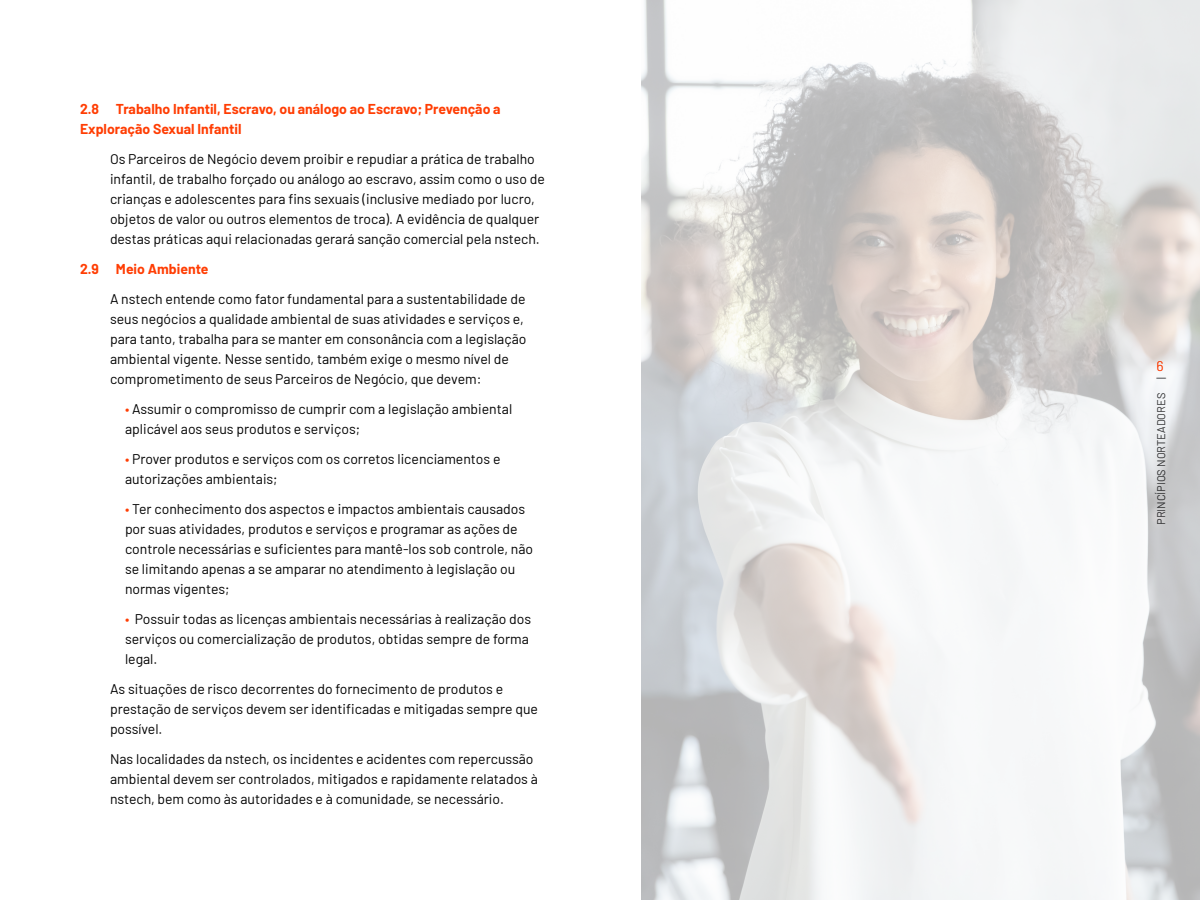
<style>
.page{position:relative;width:1200px;height:900px;background:#fff}
.page>*{position:absolute;margin:0;border:0;box-sizing:border-box;transform-origin:0 0}
.Recuado_com_alt_7{font:14px/20px "Barlow";color:#000}
.Mini_Titulo_Laranja{font:700 14px/20px "Barlow";color:#ff3d03}
.t1{font:300 14px "Barlow";color:#ff3d03}
.t2{font:300 11px "Barlow";color:#3e3e3f}
.s1{color:#ff3d03}
</style>
<div class="page">
<img style="left:642px;top:0;width:558px;height:900px">
<p class="Mini_Titulo_Laranja" style="left:80px;top:98px;width:422px">2.8 Trabalho Infantil, Escravo, ou análogo ao Escravo; Prevenção a<br>Exploração Sexual Infantil</p>
<p class="Recuado_com_alt_7" style="left:110px;top:148px;width:436px">Os Parceiros de Negócio devem proibir e repudiar a prática de trabalho infantil, de trabalho forçado ou análogo ao escravo, assim como o uso de crianças e adolescentes para fins sexuais (inclusive mediado por lucro, objetos de valor ou outros elementos de troca). A evidência de qualquer destas práticas aqui relacionadas gerará sanção comercial pela nstech.</p>
<p class="Mini_Titulo_Laranja" style="left:80px;top:258px;width:130px">2.9 Meio Ambiente</p>
<p class="Recuado_com_alt_7" style="left:110px;top:288px;width:418px">A nstech entende como fator fundamental para a sustentabilidade de seus negócios a qualidade ambiental de suas atividades e serviços e, para tanto, trabalha para se manter em consonância com a legislação ambiental vigente. Nesse sentido, também exige o mesmo nível de comprometimento de seus Parceiros de Negócio, que devem:</p>
<p class="Recuado_com_alt_7" style="left:125px;top:398px;width:389px"><span class="s1">•</span> Assumir o compromisso de cumprir com a legislação ambiental aplicável aos seus produtos e serviços;</p>
<p class="Recuado_com_alt_7" style="left:125px;top:448px;width:377px"><span class="s1">•</span> Prover produtos e serviços com os corretos licenciamentos e autorizações ambientais;</p>
<p class="Recuado_com_alt_7" style="left:125px;top:498px;width:410px"><span class="s1">•</span> Ter conhecimento dos aspectos e impactos ambientais causados por suas atividades, produtos e serviços e programar as ações de controle necessárias e suficientes para mantê-los sob controle, não se limitando apenas a se amparar no atendimento à legislação ou normas vigentes;</p>
<p class="Recuado_com_alt_7" style="left:125px;top:608px;width:408px"><span class="s1">•</span> Possuir todas as licenças ambientais necessárias à realização dos serviços ou comercialização de produtos, obtidas sempre de forma legal.</p>
<p class="Recuado_com_alt_7" style="left:110px;top:678px;width:430px">As situações de risco decorrentes do fornecimento de produtos e prestação de serviços devem ser identificadas e mitigadas sempre que possível.</p>
<p class="Recuado_com_alt_7" style="left:110px;top:748px;width:430px">Nas localidades da nstech, os incidentes e acidentes com repercussão ambiental devem ser controlados, mitigados e rapidamente relatados à nstech, bem como às autoridades e à comunidade, se necessário.</p>
<p class="t1" style="left:1157px;top:356px;width:9px">6</p>
<p class="t2" style="left:1153px;top:525px;width:133px;rotate:-90deg">PRINCÍPIOS NORTEADORES</p>
<p class="t2" style="left:1153px;top:379px;width:3px;rotate:-90deg">|</p>
</div>
